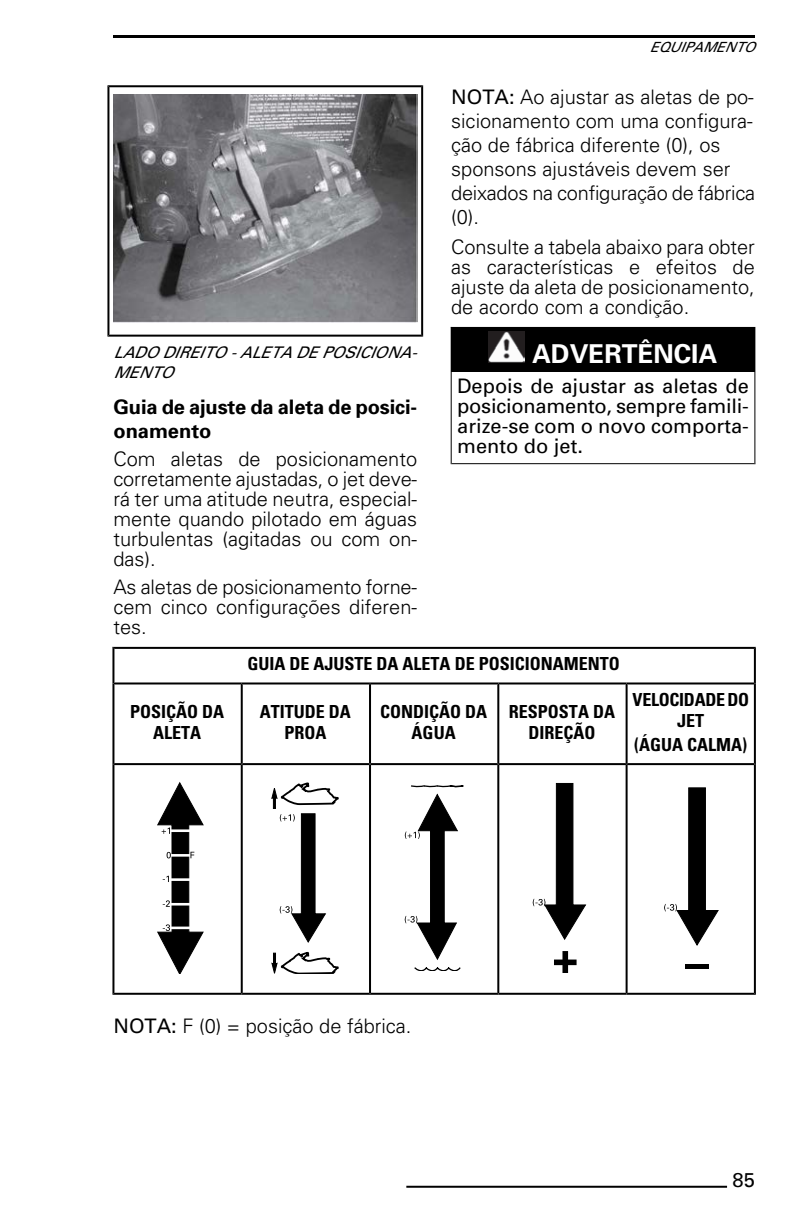
<style>
.page{position:relative;width:793px;height:1225px;background:#fff}
.page>*{position:absolute;margin:0;border:0;box-sizing:border-box;transform-origin:0 0}
.t1{font:700 26px "Univers";color:#fff}
.t2{font:300 20px/20px "Univers";color:#000;text-align:justify}
.t3{font:20px/20px "Univers";color:#000;text-align:justify}
.t4{font:700 20px/24px "Univers";letter-spacing:-.005em;color:#000}
.t5{font:700 condensed 18px/21.6px "Univers";color:#000;text-align:center}
.t6{font:italic 16px/19.2px "Univers";color:#000}
.t7{font:italic 14px "Univers";color:#000}
.s1{font-weight:400}
</style>
<div class="page">
<svg style="left:107px;top:85px;width:316px;height:252px"></svg>
<img style="left:113px;top:95px;width:304px;height:227px">
<svg style="left:450px;top:327px;width:305px;height:137px"></svg>
<img style="left:488px;top:331px;width:36px;height:32px">
<svg style="left:112px;top:647px;width:643px;height:347px"></svg>
<hr style="left:406px;top:1185px;width:320px;height:2px;background:#000">
<hr style="left:113px;top:36px;width:641px;height:2px;background:#000">
<p class="t6" style="left:113px;top:345px;width:307px">LADO DIREITO - ALETA DE POSICIONA-<br>MENTO</p>
<p class="t4" style="left:113px;top:397px;width:305px">Guia de ajuste da aleta de posici&shy;onamento</p>
<p class="t2" style="left:113px;top:451px;width:305px">Com aletas de posicionamento corretamente ajustadas, o jet deve&shy;rá ter uma atitude neutra, especial&shy;mente quando pilotado em águas turbulentas (agitadas ou com on&shy;das).</p>
<p class="t2" style="left:113px;top:579px;width:305px">As aletas de posicionamento forne&shy;cem cinco configurações diferen&shy;tes.</p>
<p class="t7" style="left:649px;top:42px;width:106px">EQUIPAMENTO</p>
<p class="t2" style="left:451px;top:86px;width:305px;line-height:24px;text-align:left"><span class="s1">NOTA:</span> Ao ajustar as aletas de po&shy;sicionamento com uma configura&shy;ção de fábrica diferente (0), os sponsons ajustáveis devem ser deixados na configuração de fábrica (0).</p>
<p class="t2" style="left:451px;top:239px;width:305px">Consulte a tabela abaixo para obter as características e efeitos de ajuste da aleta de posicionamento, de acordo com a condição.</p>
<h1 class="t1" style="left:532px;top:344px;width:186px">ADVERTÊNCIA</h1>
<p class="t3" style="left:457px;top:378px;width:293px">Depois de ajustar as aletas de posicionamento, sempre famili&shy;arize-se com o novo comporta&shy;mento do jet.</p>
<p class="t5" style="left:130px;top:702px;width:96px">POSIÇÃO DA<br>ALETA</p>
<p class="t5" style="left:247px;top:655px;width:373px">GUIA DE AJUSTE DA ALETA DE POSICIONAMENTO</p>
<p class="t5" style="left:260px;top:702px;width:92px">ATITUDE DA<br>PROA</p>
<p class="t5" style="left:380px;top:702px;width:109px">CONDIÇÃO DA<br>ÁGUA</p>
<p class="t5" style="left:508px;top:702px;width:108px">RESPOSTA DA<br>DIREÇÃO</p>
<p class="t5" style="left:632px;top:690px;width:118px">VELOCIDADE DO<br>JET</p>
<p class="t5" style="left:633px;top:735px;width:114px">(ÁGUA CALMA)</p>
<p class="t2" style="left:113px;top:1018px;width:299px"><span class="s1">NOTA:</span> F (0) = posição de fábrica.</p>
<p class="t3" style="left:732px;top:1171px;width:24px">85</p>
</div>
